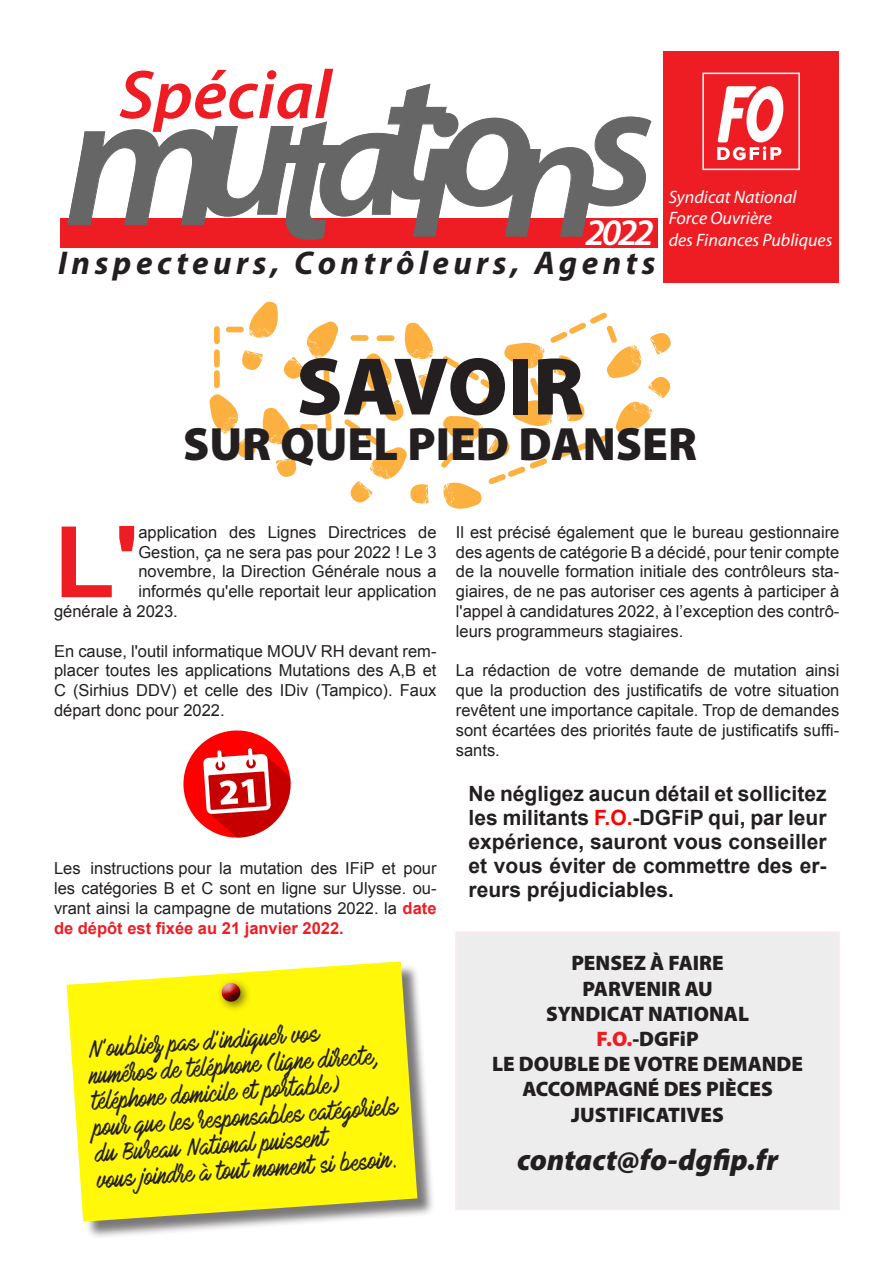
<style>
.page{position:relative;width:893px;height:1263px;background:#fff}
.page>*{position:absolute;margin:0;border:0;box-sizing:border-box;transform-origin:0 0}
.t1{font:700 99.45px "Arial";color:#ee1d23}
.t2{font:900 82.5px "Myriad Pro";color:#231f20}
.t3{font:italic 600 69.45px "Myriad Pro";color:#ee1d23}
.t4{font:900 46.95px "Myriad Pro";color:#231f20}
.t5{font:italic 600 37.5px "Myriad Pro";color:#fff}
.t6{font:italic 700 33px "Myriad Pro";letter-spacing:.135em;color:#231f20}
.t7{font:italic 900 30px "Myriad Pro";color:#231f20}
.t8{font:21.75px/26.1px "Mark My Words";color:#231f20;scale:.93 1}
.t9{font:700 21px/24px "Arial";color:#231f20;text-align:justify}
.t10{font:900 21px/25.2px "Myriad Pro";color:#231f20;text-align:center}
.t11{font:italic 18px/21.6px "Myriad Pro";color:#fff}
.t12{font:16.5px/19.8px "Arial";color:#231f20;text-align:justify}
.s1{font-weight:700;color:#ee1d23}
.s2{color:#f00}
.s3{color:#ee1d23}
</style>
<div class="page">
<div style="left:60px;top:218px;width:597px;height:30px;background:#ee1d23"></div>
<div style="left:663px;top:52px;width:176px;height:231px;background:#ee1d23"></div>
<svg style="left:67px;top:83px;width:585px;height:157px"></svg>
<div style="left:702px;top:73px;width:98px;height:97px;background:#ee1d23;border:2px solid #fff"></div>
<svg style="left:717px;top:86px;width:67px;height:74px"></svg>
<div style="left:456px;top:932px;width:383px;height:277px;background:#ededed"></div>
<div style="left:69px;top:964px;width:367px;height:276px;background:#231f20;opacity:.6"></div>
<svg style="left:67px;top:961px;width:350px;height:261px;background:#f8f222"></svg>
<div style="left:217px;top:978px;width:34px;height:34px;background:#231f20;opacity:.6"></div>
<div style="left:219px;top:980px;width:23px;height:16px;background:#fff;opacity:.75"></div>
<div style="left:219px;top:983px;width:23px;height:19px;background:#231f20;opacity:.75"></div>
<svg style="left:209px;top:301px;width:129px;height:176px"></svg>
<div style="left:300px;top:424px;width:18px;height:6px;background:#fbb03f;border-radius:3px"></div>
<svg style="left:344px;top:312px;width:327px;height:197px"></svg>
<svg style="left:183px;top:730px;width:108px;height:108px"></svg>
<h3 class="t3" style="left:119px;top:51px;width:214px">Spécial</h3>
<h3 class="t5" style="left:586px;top:209px;width:70px">2022</h3>
<h3 class="t6" style="left:58px;top:242px;width:599px">Inspecteurs, Contrôleurs, Agents</h3>
<p class="t11" style="left:669px;top:186px;width:165px">Syndicat National<br>Force Ouvrière<br>des Finances Publiques</p>
<h2 class="t2" style="left:296px;top:340px;width:289px">SAVOIR</h2>
<h3 class="t4" style="left:183px;top:417px;width:516px">SUR QUEL PIED DANSER</h3>
<h1 class="t1" style="left:54px;top:497px;width:86px">L'</h1>
<p class="t12" style="left:138px;top:522px;width:300px">application des Lignes Directrices de</p>
<p class="t12" style="left:138px;top:542px;width:300px">Gestion, ça ne sera pas pour 2022 ! Le 3</p>
<p class="t12" style="left:138px;top:562px;width:300px">novembre, la Direction Générale nous a</p>
<p class="t12" style="left:138px;top:582px;width:300px">informés qu'elle reportait leur application</p>
<p class="t12" style="left:54px;top:601px;width:125px">générale à 2023.</p>
<p class="t12" style="left:54px;top:641px;width:384px">En cause, l'outil informatique MOUV RH devant rem&shy;placer toutes les applications Mutations des A,B et C (Sirhius DDV) et celle des IDiv (Tampico). Faux départ donc pour 2022.</p>
<p class="t12" style="left:54px;top:859px;width:384px">Les instructions pour la mutation des IFiP et pour les catégories B et C sont en ligne sur Ulysse. ou&shy;vrant ainsi la campagne de mutations 2022. la <span class="s1">date de dépôt est fixée au 21 janvier 2022.</span></p>
<h3 class="t8" style="left:88px;top:1037px;width:329px;rotate:-4deg">N’oubliez pas d’indiquer vos<br>numéros de téléphone (ligne directe, téléphone domicile et portable)<br>pour que les responsables catégoriels du Bureau National puissent<br>vous joindre à tout moment si besoin.</h3>
<p class="t12" style="left:456px;top:522px;width:385px">Il est précisé également que le bureau gestionnaire des agents de catégorie B a décidé, pour tenir compte de la nouvelle formation initiale des contrôleurs sta&shy;giaires, de ne pas autoriser ces agents à participer à l'appel à candidatures 2022, à l’exception des contrô&shy;leurs programmeurs stagiaires.</p>
<p class="t12" style="left:456px;top:661px;width:385px">La rédaction de votre demande de mutation ainsi que la production des justificatifs de votre situation revêtent une importance capitale. Trop de demandes sont écartées des priorités faute de justificatifs suffi&shy;sants.</p>
<p class="t9" style="left:469px;top:782px;width:359px">Ne négligez aucun détail et sollicitez les militants <span class="s2">F.O.</span>-DGFiP qui, par leur expérience, sauront vous conseiller et vous éviter de commettre des er&shy;reurs préjudiciables.</p>
<p class="t10" style="left:492px;top:951px;width:313px">PENSEZ À FAIRE<br>PARVENIR AU<br>SYNDICAT NATIONAL<br><span class="s3">F.O.</span>-DGFiP<br>LE DOUBLE DE VOTRE DEMANDE<br>ACCOMPAGNÉ DES PIÈCES<br>JUSTIFICATIVES</p>
<h3 class="t7" style="left:517px;top:1139px;width:263px">contact@fo-dgfip.fr</h3>
</div>
